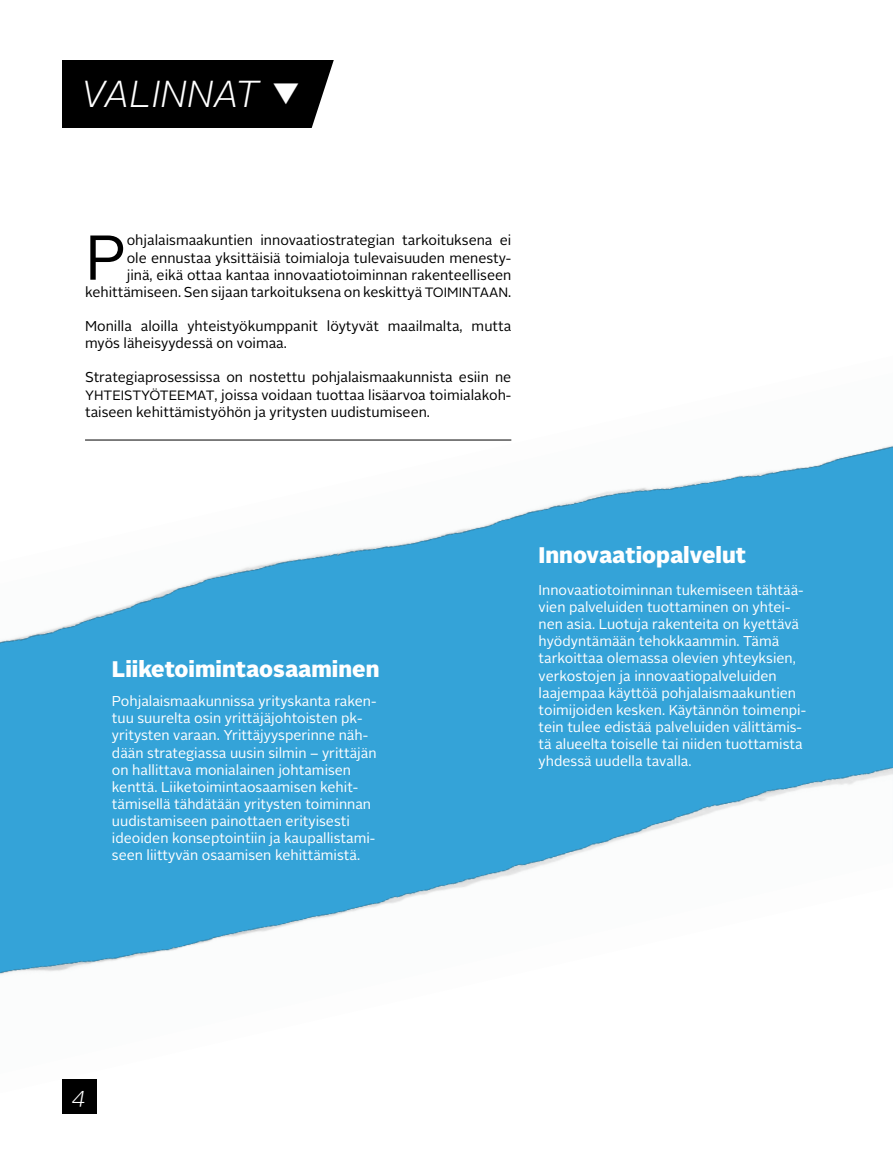
<style>
.page{position:relative;width:893px;height:1149px;background:#fff}
.page>*{position:absolute;margin:0;border:0;box-sizing:border-box;transform-origin:0 0}
.t1{font:63.15px "Alright Sans";color:#000}
.t2{font:italic 300 37.5px "Alright Sans";color:#fff}
.t3{font:900 22.5px "Alright Sans";color:#fff}
.t4{font:italic 300 22.5px "Alright Sans";color:#fff}
.t5{font:14.25px/17.1px "Alright Sans";color:#fff}
.t6{font:14.25px/17.1px "Alright Sans";color:#000;text-align:right}
.s1{font-size:13.5px}
</style>
<div class="page">
<div style="left:63px;top:60px;width:274px;height:68px;background:#000"></div>
<svg style="left:311px;top:60px;width:26px;height:68px"></svg>
<div style="left:63px;top:1079px;width:34px;height:34px;background:#000"></div>
<img style="left:0;top:439px;width:893px;height:653px">
<hr style="left:85px;top:439px;width:426px;height:1px;background:#000">
<h2 class="t2" style="left:82px;top:69px;width:223px">VALINNAT ▼</h2>
<p class="t6" style="left:85px;top:232px;width:428px">ohjalaismaakuntien innovaatiostrategian tarkoituksena ei<br>ole ennustaa yksittäisiä toimialoja tulevaisuuden menesty-<br>jinä, eikä ottaa kantaa innovaatiotoiminnan rakenteelliseen kehittämiseen. Sen sijaan tarkoituksena on keskittyä <span class="s1">TOIMINTAAN</span>.</p>
<p class="t6" style="left:85px;top:318px;width:428px;text-align:left">Monilla aloilla yhteistyökumppanit löytyvät maailmalta, mutta myös läheisyydessä on voimaa.</p>
<p class="t6" style="left:85px;top:369px;width:428px;text-align:justify">Strategiaprosessissa on nostettu pohjalaismaakunnista esiin ne <span class="s1">YHTEISTYÖTEEMAT</span>, joissa voidaan tuottaa lisäarvoa toimialakoh&shy;taiseen kehittämistyöhön ja yritysten uudistumiseen.</p>
<h1 class="t1" style="left:85px;top:215px;width:43px">P</h1>
<h3 class="t3" style="left:112px;top:652px;width:269px">Liiketoimintaosaaminen</h3>
<p class="t5" style="left:112px;top:692px;width:266px">Pohjalaismaakunnissa yrityskanta raken&shy;tuu suurelta osin yrittäjäjohtoisten pk&shy;yritysten varaan. Yrittäjyysperinne näh&shy;dään strategiassa uusin silmin – yrittäjän on hallittava monialainen johtamisen kenttä. Liiketoimintaosaamisen kehit&shy;tämisellä tähdätään yritysten toiminnan uudistamiseen painottaen erityisesti ideoiden konseptointiin ja kaupallistami&shy;seen liittyvän osaamisen kehittämistä.</p>
<h3 class="t3" style="left:539px;top:539px;width:209px">Innovaatiopalvelut</h3>
<p class="t5" style="left:539px;top:581px;width:269px">Innovaatiotoiminnan tukemiseen tähtää&shy;vien palveluiden tuottaminen on yhtei&shy;nen asia. Luotuja rakenteita on kyettävä hyödyntämään tehokkaammin. Tämä tarkoittaa olemassa olevien yhteyksien, verkostojen ja innovaatiopalveluiden laajempaa käyttöä pohjalaismaakuntien toimijoiden kesken. Käytännön toimenpi&shy;tein tulee edistää palveluiden välittämis&shy;tä alueelta toiselle tai niiden tuottamista yhdessä uudella tavalla.</p>
<h3 class="t4" style="left:73px;top:1079px;width:15px">4</h3>
</div>
